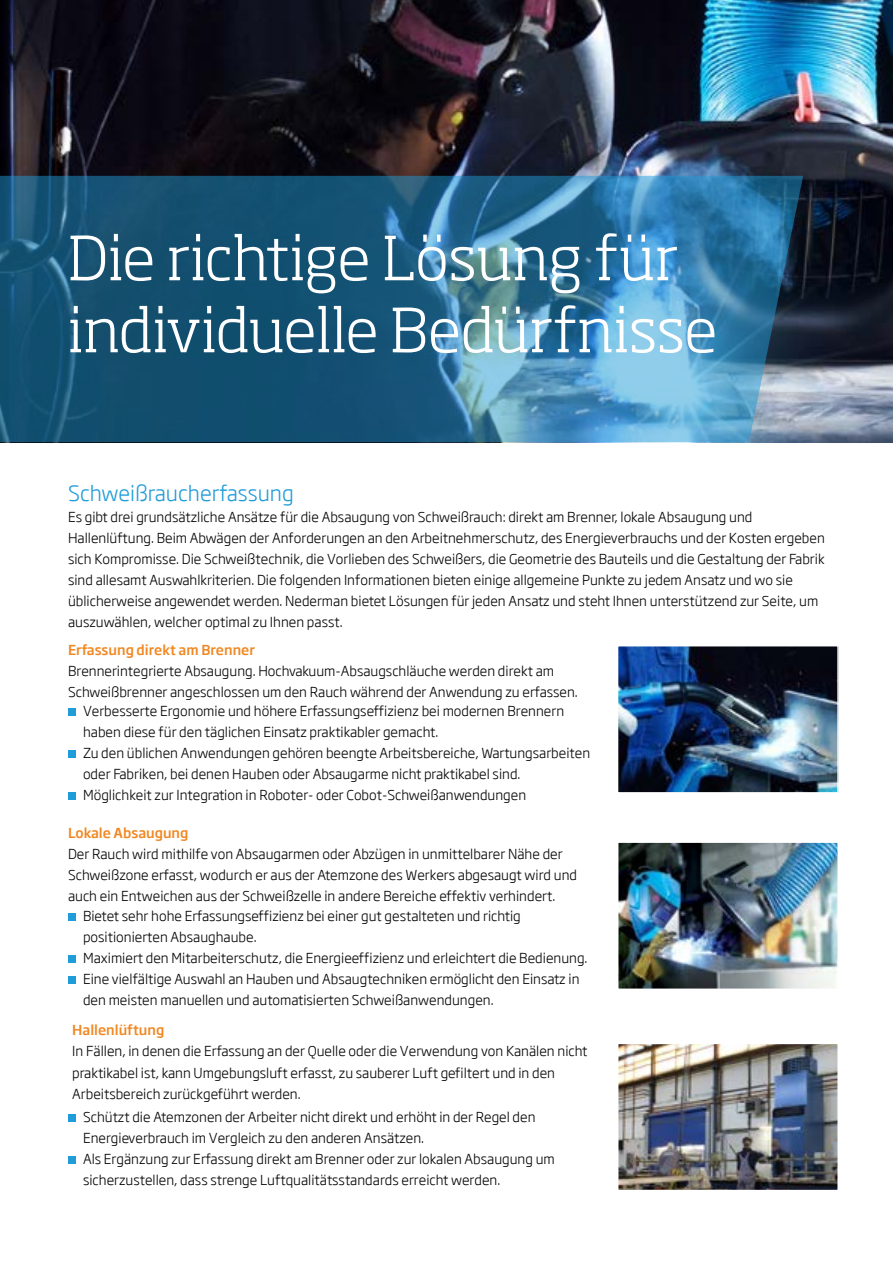
<style>
.page{position:relative;width:893px;height:1263px;background:#fff}
.page>*{position:absolute;margin:0;border:0;box-sizing:border-box;transform-origin:0 0}
.t1{font:300 60px/72px "Soho Std";color:#fff}
.t2{font:300 21px "Soho Gothic Pro";color:#209cd8}
.t3{font:300 13.5px/21px "Soho Gothic Pro";color:#000}
.t4{font:500 13.5px "Soho Gothic Pro";color:#f18721}
</style>
<div class="page">
<img style="left:0;top:0;width:893px;height:443px">
<img style="left:620px;top:844px;width:216px;height:143px">
<div style="left:617px;top:841px;width:222px;height:149px;border:2px solid #fff"></div>
<img style="left:620px;top:648px;width:216px;height:143px">
<div style="left:617px;top:645px;width:222px;height:149px;border:2px solid #fff"></div>
<svg style="left:0;top:176px;width:803px;height:266px"></svg>
<img style="left:620px;top:1046px;width:216px;height:142px">
<div style="left:617px;top:1043px;width:222px;height:148px;border:2px solid #fff"></div>
<div style="left:68px;top:1114px;width:8px;height:8px;background:#209cd8"></div>
<div style="left:68px;top:1156px;width:8px;height:8px;background:#209cd8"></div>
<div style="left:68px;top:913px;width:8px;height:8px;background:#209cd8"></div>
<div style="left:68px;top:955px;width:8px;height:8px;background:#209cd8"></div>
<div style="left:68px;top:976px;width:8px;height:8px;background:#209cd8"></div>
<div style="left:68px;top:708px;width:8px;height:8px;background:#209cd8"></div>
<div style="left:68px;top:750px;width:8px;height:8px;background:#209cd8"></div>
<div style="left:68px;top:792px;width:8px;height:8px;background:#209cd8"></div>
<h1 class="t1" style="left:68px;top:221px;width:650px">Die richtige Lösung für individuelle Bedürfnisse</h1>
<h2 class="t2" style="left:68px;top:477px;width:227px">Schweißraucherfassung</h2>
<p class="t3" style="left:68px;top:506px;width:758px">Es gibt drei grundsätzliche Ansätze für die Absaugung von Schweißrauch: direkt am Brenner, lokale Absaugung und Hallenlüftung. Beim Abwägen der Anforderungen an den Arbeitnehmerschutz, des Energieverbrauchs und der Kosten ergeben sich Kompromisse. Die Schweißtechnik, die Vorlieben des Schweißers, die Geometrie des Bauteils und die Gestaltung der Fabrik sind allesamt Auswahlkriterien. Die folgenden Informationen bieten einige allgemeine Punkte zu jedem Ansatz und wo sie üblicherweise angewendet werden. Nederman bietet Lösungen für jeden Ansatz und steht Ihnen unterstützend zur Seite, um auszuwählen, welcher optimal zu Ihnen passt.</p>
<p class="t4" style="left:68px;top:640px;width:188px">Erfassung direkt am Brenner</p>
<p class="t3" style="left:68px;top:660px;width:511px">Brennerintegrierte Absaugung. Hochvakuum-Absaugschläuche werden direkt am<br>Schweißbrenner angeschlossen um den Rauch während der Anwendung zu erfassen.</p>
<p class="t3" style="left:83px;top:700px;width:509px">Verbesserte Ergonomie und höhere Erfassungseffizienz bei modernen Brennern haben diese für den täglichen Einsatz praktikabler gemacht.<br>Zu den üblichen Anwendungen gehören beengte Arbeitsbereiche, Wartungsarbeiten oder Fabriken, bei denen Hauben oder Absaugarme nicht praktikabel sind.<br>Möglichkeit zur Integration in Roboter- oder Cobot-Schweißanwendungen</p>
<p class="t4" style="left:68px;top:822px;width:122px">Lokale Absaugung</p>
<p class="t3" style="left:68px;top:843px;width:511px">Der Rauch wird mithilfe von Absaugarmen oder Abzügen in unmittelbarer Nähe der<br>Schweißzone erfasst, wodurch er aus der Atemzone des Werkers abgesaugt wird und auch ein Entweichen aus der Schweißzelle in andere Bereiche effektiv verhindert.</p>
<p class="t3" style="left:83px;top:904px;width:506px">Bietet sehr hohe Erfassungseffizienz bei einer gut gestalteten und richtig positionierten Absaughaube.<br>Maximiert den Mitarbeiterschutz, die Energieeffizienz und erleichtert die Bedienung.<br>Eine vielfältige Auswahl an Hauben und Absaugtechniken ermöglicht den Einsatz in den meisten manuellen und automatisierten Schweißanwendungen.</p>
<p class="t4" style="left:72px;top:1020px;width:94px">Hallenlüftung</p>
<p class="t3" style="left:72px;top:1040px;width:517px">In Fällen, in denen die Erfassung an der Quelle oder die Verwendung von Kanälen nicht praktikabel ist, kann Umgebungsluft erfasst, zu sauberer Luft gefiltert und in den<br>Arbeitsbereich zurückgeführt werden.</p>
<p class="t3" style="left:83px;top:1106px;width:473px">Schützt die Atemzonen der Arbeiter nicht direkt und erhöht in der Regel den Energieverbrauch im Vergleich zu den anderen Ansätzen.<br>Als Ergänzung zur Erfassung direkt am Brenner oder zur lokalen Absaugung um sicherzustellen, dass strenge Luftqualitätsstandards erreicht werden.</p>
</div>
